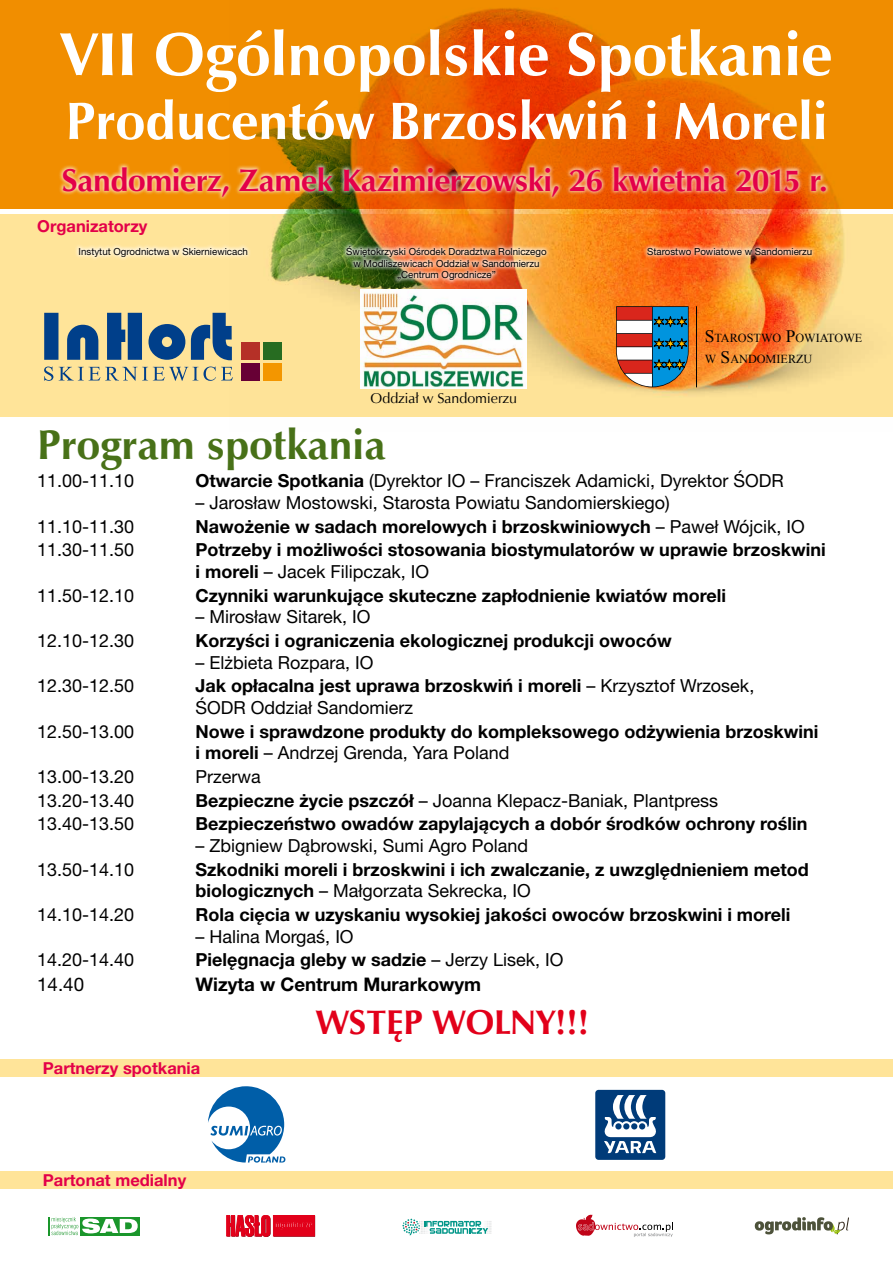
<style>
.page{position:relative;width:893px;height:1263px;background:#fff}
.page>*{position:absolute;margin:0;border:0;box-sizing:border-box;transform-origin:0 0}
.t1{font:700 61.5px "Zapf Humnst EU";color:#fff}
.t2{font:700 53.25px "Zapf Humnst EU";color:#fff}
.t3{font:700 42px "Zapf Humnst EU";color:#487118}
.t4{font:700 34.5px "Zapf Humnst EU";color:#e2001a}
.t5{font:700 31.5px "Zapf Humnst EU";letter-spacing:-.015em;color:#e30049}
.t6{font:700 18.75px "Helvetica Neue LT Pro";color:#000}
.t7{font:18.75px "Helvetica Neue LT Pro";color:#000}
.t8{font:700 18px/21.6px "Helvetica Neue LT Pro";color:#000}
.t9{font:18px/21.6px "Helvetica Neue LT Pro";color:#000}
.t10{font:700 16.5px "Helvetica Neue LT Pro";color:#e30049}
.t11{font:14.4px "Zapf Humnst EU";color:#000}
.t12{font:12.23px/20.9px "Times New Roman";color:#000}
.t13{font:9.75px/11.7px "Helvetica Neue LT Pro";color:#000;text-align:center}
.s1{font-size:17.48px}
.s2{font-weight:700}
.s3{font-weight:400}
</style>
<div class="page">
<img style="left:230px;top:208px;width:663px;height:6px">
<div style="left:0;top:1171px;width:893px;height:18px;background:#ffe499"></div>
<div style="left:0;top:1059px;width:893px;height:18px;background:#ffe499"></div>
<svg style="left:0;top:214px;width:893px;height:203px;background:#f6c474"></svg>
<svg style="left:0;top:0;width:893px;height:208px;background:#eb7b00"></svg>
<img style="left:361px;top:289px;width:166px;height:99px">
<svg style="left:44px;top:313px;width:188px;height:47px;background:#6d8590"></svg>
<svg style="left:44px;top:366px;width:189px;height:15px;background:#c8c095"></svg>
<div style="left:241px;top:342px;width:18px;height:18px;background:#b53027"></div>
<div style="left:263px;top:342px;width:18px;height:18px;background:#276c21"></div>
<div style="left:241px;top:363px;width:19px;height:18px;background:#670035"></div>
<div style="left:263px;top:363px;width:18px;height:18px;background:#f39600"></div>
<svg style="left:616px;top:306px;width:73px;height:81px"></svg>
<hr style="left:696px;top:306px;width:1px;height:81px;background:#000">
<div style="left:74px;top:241px;width:742px;height:44px;background:#fff;opacity:.75"></div>
<div style="left:59px;top:162px;width:772px;height:39px;background:#fff;opacity:.75"></div>
<div style="left:80px;top:1217px;width:60px;height:18px;background:#1a962b"></div>
<svg style="left:48px;top:1217px;width:90px;height:18px"></svg>
<svg style="left:402px;top:1219px;width:89px;height:16px"></svg>
<svg style="left:755px;top:1217px;width:94px;height:17px"></svg>
<svg style="left:227px;top:1215px;width:88px;height:22px;background:#e01f35"></svg>
<svg style="left:576px;top:1215px;width:97px;height:22px"></svg>
<svg style="left:208px;top:1086px;width:77px;height:76px"></svg>
<svg style="left:595px;top:1089px;width:71px;height:71px"></svg>
<h1 class="t1" style="left:61px;top:16px;width:773px">VII Ogólnopolskie Spotkanie</h1>
<h2 class="t2" style="left:65px;top:88px;width:764px">Producentów Brzoskwiń i Moreli</h2>
<h3 class="t5" style="left:62px;top:160px;width:767px">Sandomierz, Zamek Kazimierzowski, 26 kwietnia 2015 r.</h3>
<p class="t10" style="left:37px;top:216px;width:112px">Organizatorzy</p>
<p class="t13" style="left:79px;top:246px;width:171px">Instytut Ogrodnictwa w Skierniewicach</p>
<p class="t13" style="left:346px;top:246px;width:202px">Świętokrzyski Ośrodek Doradztwa Rolniczego w Modliszewicach Oddział w Sandomierzu „Centrum Ogrodnicze”</p>
<p class="t13" style="left:647px;top:246px;width:167px">Starostwo Powiatowe w Sandomierzu</p>
<p class="t11" style="left:371px;top:389px;width:148px">Oddział w Sandomierzu</p>
<p class="t12" style="left:705px;top:328px;width:159px"><span class="s1">S</span>TAROSTWO <span class="s1">P</span>OWIATOWE<br>W <span class="s1">S</span>ANDOMIERZU</p>
<h3 class="t3" style="left:37px;top:419px;width:350px">Program spotkania</h3>
<p class="t9" style="left:37px;top:470px;width:99px">11.00-11.10</p>
<p class="t9" style="left:195px;top:470px;width:590px"><span class="s2">Otwarcie Spotkania</span> (Dyrektor IO – Franciszek Adamicki, Dyrektor ŚODR</p>
<p class="t9" style="left:195px;top:491px;width:476px">– Jarosław Mostowski, Starosta Powiatu Sandomierskiego)</p>
<p class="t9" style="left:37px;top:515px;width:99px">11.10-11.30</p>
<p class="t8" style="left:195px;top:515px;width:611px">Nawożenie w sadach morelowych i brzoskwiniowych <span class="s3">– Paweł Wójcik, IO</span></p>
<p class="t9" style="left:37px;top:539px;width:99px">11.30-11.50</p>
<p class="t8" style="left:195px;top:539px;width:632px">Potrzeby i możliwości stosowania biostymulatorów w uprawie brzoskwini i moreli <span class="s3">– Jacek Filipczak, IO</span></p>
<p class="t9" style="left:37px;top:584px;width:99px">11.50-12.10</p>
<p class="t8" style="left:195px;top:584px;width:532px">Czynniki warunkujące skuteczne zapłodnienie kwiatów moreli</p>
<p class="t9" style="left:195px;top:606px;width:177px">– Mirosław Sitarek, IO</p>
<p class="t9" style="left:37px;top:629px;width:99px">12.10-12.30</p>
<p class="t8" style="left:195px;top:629px;width:478px">Korzyści i ograniczenia ekologicznej produkcji owoców</p>
<p class="t9" style="left:195px;top:651px;width:179px">– Elżbieta Rozpara, IO</p>
<p class="t9" style="left:37px;top:675px;width:99px">12.30-12.50</p>
<p class="t9" style="left:195px;top:675px;width:560px"><span class="s2">Jak opłacalna jest uprawa brzoskwiń i moreli</span> – Krzysztof Wrzosek,<br>ŚODR Oddział Sandomierz</p>
<p class="t9" style="left:37px;top:720px;width:99px">12.50-13.00</p>
<p class="t8" style="left:195px;top:720px;width:624px">Nowe i sprawdzone produkty do kompleksowego odżywienia brzoskwini i moreli <span class="s3">– Andrzej Grenda, Yara Poland</span></p>
<p class="t9" style="left:37px;top:765px;width:99px">13.00-13.20</p>
<p class="t9" style="left:195px;top:765px;width:67px">Przerwa</p>
<p class="t9" style="left:37px;top:789px;width:99px">13.20-13.40</p>
<p class="t9" style="left:195px;top:789px;width:524px"><span class="s2">Bezpieczne życie pszczół</span> – Joanna Klepacz-Baniak, Plantpress</p>
<p class="t9" style="left:37px;top:813px;width:99px">13.40-13.50</p>
<p class="t8" style="left:195px;top:813px;width:613px">Bezpieczeństwo owadów zapylających a dobór środków ochrony roślin</p>
<p class="t9" style="left:195px;top:834px;width:334px">– Zbigniew Dąbrowski, Sumi Agro Poland</p>
<p class="t9" style="left:37px;top:858px;width:99px">13.50-14.10</p>
<p class="t8" style="left:195px;top:858px;width:615px">Szkodniki moreli i brzoskwini i ich zwalczanie, z uwzględnieniem metod biologicznych <span class="s3">– Małgorzata Sekrecka, IO</span></p>
<p class="t9" style="left:37px;top:903px;width:99px">14.10-14.20</p>
<p class="t8" style="left:195px;top:903px;width:597px">Rola cięcia w uzyskaniu wysokiej jakości owoców brzoskwini i moreli</p>
<p class="t9" style="left:195px;top:925px;width:160px">– Halina Morgaś, IO</p>
<p class="t9" style="left:37px;top:949px;width:99px">14.20-14.40</p>
<p class="t8" style="left:195px;top:949px;width:369px">Pielęgnacja gleby w sadzie <span class="s3">– Jerzy Lisek, IO</span></p>
<p class="t7" style="left:37px;top:973px;width:48px">14.40</p>
<p class="t6" style="left:195px;top:973px;width:287px">Wizyta w Centrum Murarkowym</p>
<h3 class="t4" style="left:316px;top:1001px;width:275px">WSTĘP WOLNY!!!</h3>
<p class="t10" style="left:43px;top:1058px;width:159px">Partnerzy spotkania</p>
<p class="t10" style="left:43px;top:1170px;width:145px">Partonat medialny</p>
</div>
